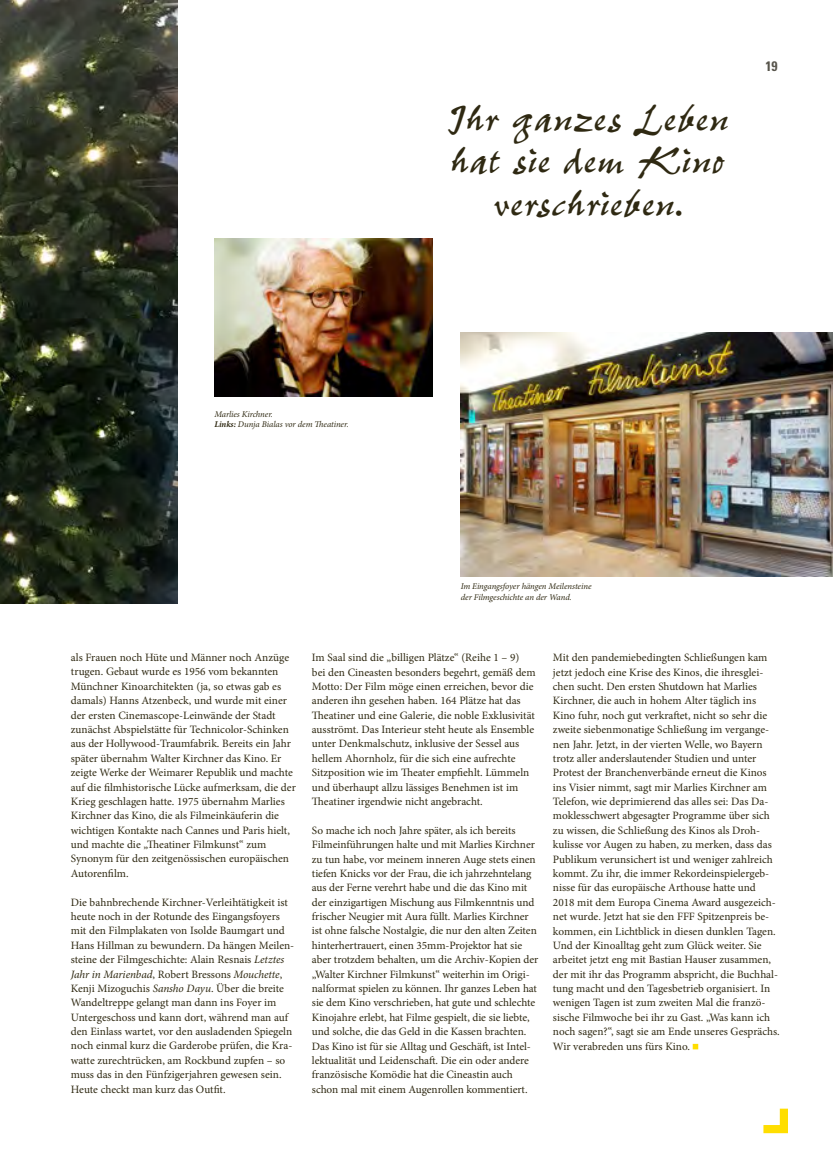
<style>
.page{position:relative;width:833px;height:1170px;background:#fff}
.page>*{position:absolute;margin:0;border:0;box-sizing:border-box;transform-origin:0 0}
.t1{font:45px/42.8px "Pepita";letter-spacing:.01em;color:#2f2912;text-align:center}
.t2{font:700 condensed 13.75px "Univers LT Std";color:#57544b}
.t3{font:11.25px/14.4px "Minion Pro";letter-spacing:-.005em;color:#2f2912}
.t4{font:italic 8.75px/10.6px "Minion Pro";letter-spacing:-.01em;color:#2f2912}
.s1{font-weight:700}
.s2{font-style:italic}
</style>
<div class="page">
<img style="left:461px;top:332px;width:372px;height:244px">
<img style="left:0;top:0;width:177px;height:603px">
<img style="left:214px;top:238px;width:218px;height:159px">
<svg style="left:692px;top:1043px;width:6px;height:6px"></svg>
<svg style="left:763px;top:1108px;width:25px;height:25px"></svg>
<p class="t4" style="left:214px;top:408px;width:136px">Marlies Kirchner.<br><span class="s1">Links:</span> Dunja Bialas vor dem Theatiner.</p>
<h1 class="t1" style="left:447px;top:98px;width:282px">Ihr ganzes Leben hat sie dem Kino verschrieben.</h1>
<p class="t2" style="left:765px;top:58px;width:13px">19</p>
<p class="t4" style="left:461px;top:581px;width:132px">Im Eingangsfoyer hängen Meilensteine der Filmgeschichte an der Wand.</p>
<p class="t3" style="left:71px;top:650px;width:226px">als Frauen noch Hüte und Männer noch Anzüge trugen. Gebaut wurde es 1956 vom bekannten Münchner Kinoarchitekten (ja, so etwas gab es damals) Hanns Atzenbeck, und wurde mit einer der ersten Cinemascope-Leinwände der Stadt zunächst Abspielstätte für Technicolor-Schinken aus der Hollywood-Traumfabrik. Bereits ein Jahr später übernahm Walter Kirchner das Kino. Er zeigte Werke der Weimarer Republik und machte auf die filmhistorische Lücke aufmerksam, die der Krieg geschlagen hatte. 1975 übernahm Marlies Kirchner das Kino, die als Filmeinkäuferin die wichtigen Kontakte nach Cannes und Paris hielt, und machte die „Theatiner Filmkunst“ zum Synonym für den zeitgenössischen europäischen Autorenfilm.</p>
<p class="t3" style="left:71px;top:894px;width:225px">Die bahnbrechende Kirchner-Verleihtätigkeit ist heute noch in der Rotunde des Eingangsfoyers mit den Filmplakaten von Isolde Baumgart und Hans Hillman zu bewundern. Da hängen Meilen&shy;steine der Filmgeschichte: Alain Resnais <span class="s2">Letztes Jahr in Marienbad</span>, Robert Bressons <span class="s2">Mouchette</span>, Kenji Mizoguchis <span class="s2">Sansho Dayu</span>. Über die breite Wandeltreppe gelangt man dann ins Foyer im Untergeschoss und kann dort, während man auf den Einlass wartet, vor den ausladenden Spiegeln noch einmal kurz die Garderobe prüfen, die Kra&shy;watte zurechtrücken, am Rockbund zupfen – so muss das in den Fünfzigerjahren gewesen sein.<br>Heute checkt man kurz das Outfit.</p>
<p class="t3" style="left:312px;top:650px;width:225px">Im Saal sind die „billigen Plätze“ (Reihe 1 – 9) bei den Cineasten besonders begehrt, gemäß dem Motto: Der Film möge einen erreichen, bevor die anderen ihn gesehen haben. 164 Plätze hat das Theatiner und eine Galerie, die noble Exklusivität ausströmt. Das Interieur steht heute als Ensemble unter Denkmalschutz, inklusive der Sessel aus hellem Ahornholz, für die sich eine aufrechte Sitzposition wie im Theater empfiehlt. Lümmeln und überhaupt allzu lässiges Benehmen ist im Theatiner irgendwie nicht angebracht.</p>
<p class="t3" style="left:312px;top:823px;width:228px">So mache ich noch Jahre später, als ich bereits Filmeinführungen halte und mit Marlies Kirchner zu tun habe, vor meinem inneren Auge stets einen tiefen Knicks vor der Frau, die ich jahrzehntelang aus der Ferne verehrt habe und die das Kino mit der einzigartigen Mischung aus Filmkenntnis und frischer Neugier mit Aura füllt. Marlies Kirchner ist ohne falsche Nostalgie, die nur den alten Zeiten hinterhertrauert, einen 35mm-Projektor hat sie aber trotzdem behalten, um die Archiv-Kopien der „Walter Kirchner Filmkunst“ weiterhin im Origi&shy;nalformat spielen zu können. Ihr ganzes Leben hat sie dem Kino verschrieben, hat gute und schlechte Kinojahre erlebt, hat Filme gespielt, die sie liebte, und solche, die das Geld in die Kassen brachten.<br>Das Kino ist für sie Alltag und Geschäft, ist Intel&shy;lektualität und Leidenschaft. Die ein oder andere französische Komödie hat die Cineastin auch schon mal mit einem Augenrollen kommentiert.</p>
<p class="t3" style="left:553px;top:650px;width:228px">Mit den pandemiebedingten Schließungen kam jetzt jedoch eine Krise des Kinos, die ihresglei&shy;chen sucht. Den ersten Shutdown hat Marlies Kirchner, die auch in hohem Alter täglich ins Kino fuhr, noch gut verkraftet, nicht so sehr die zweite siebenmonatige Schließung im vergange&shy;nen Jahr. Jetzt, in der vierten Welle, wo Bayern trotz aller anderslautender Studien und unter Protest der Branchenverbände erneut die Kinos ins Visier nimmt, sagt mir Marlies Kirchner am Telefon, wie deprimierend das alles sei: Das Da&shy;moklesschwert abgesagter Programme über sich zu wissen, die Schließung des Kinos als Droh&shy;kulisse vor Augen zu haben, zu merken, dass das Publikum verunsichert ist und weniger zahlreich kommt. Zu ihr, die immer Rekordeinspielergeb&shy;nisse für das europäische Arthouse hatte und 2018 mit dem Europa Cinema Award ausgezeich&shy;net wurde. Jetzt hat sie den FFF Spitzenpreis be&shy;kommen, ein Lichtblick in diesen dunklen Tagen.<br>Und der Kinoalltag geht zum Glück weiter. Sie arbeitet jetzt eng mit Bastian Hauser zusammen, der mit ihr das Programm abspricht, die Buchhal&shy;tung macht und den Tagesbetrieb organisiert. In wenigen Tagen ist zum zweiten Mal die franzö&shy;sische Filmwoche bei ihr zu Gast. „Was kann ich noch sagen?“, sagt sie am Ende unseres Gesprächs.<br>Wir verabreden uns fürs Kino.</p>
</div>
